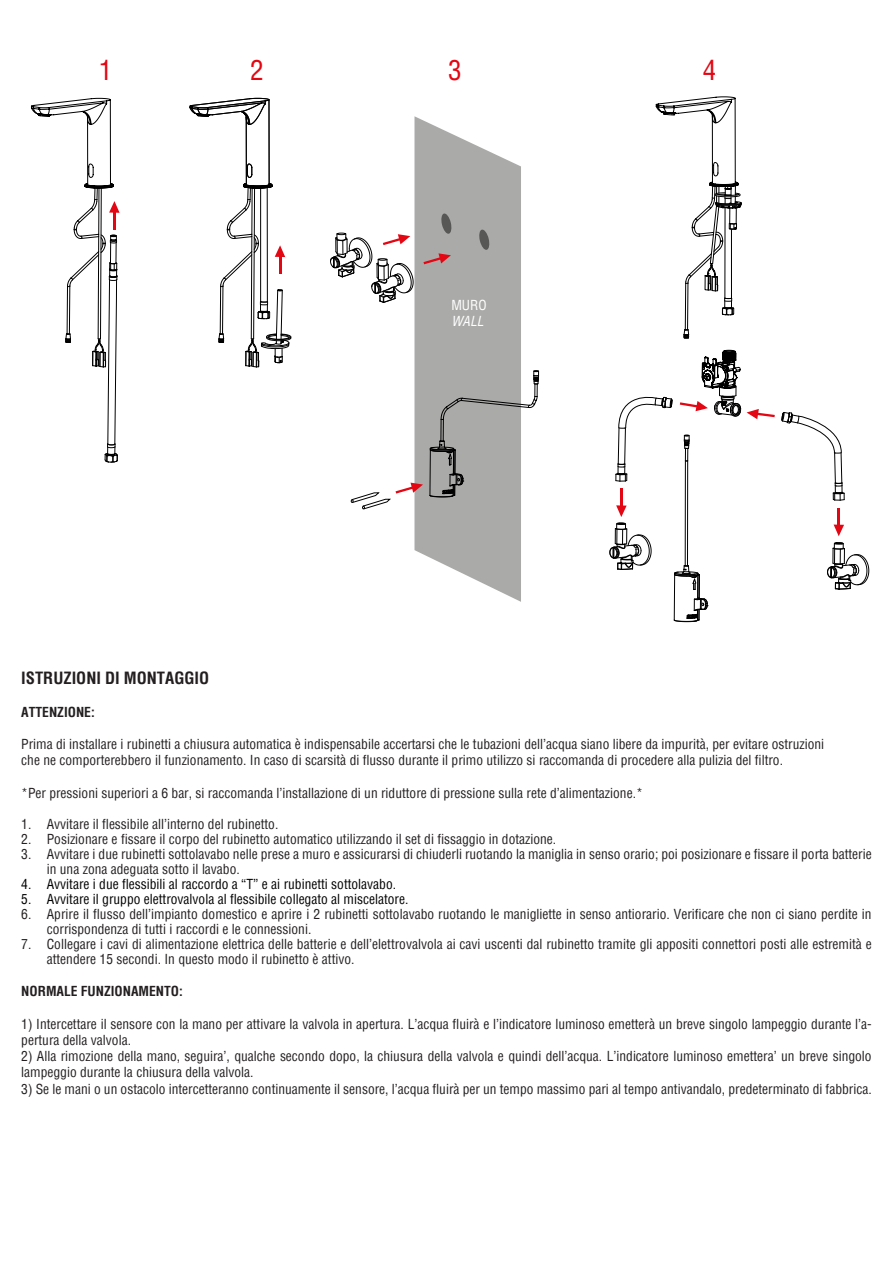
<style>
.page{position:relative;width:893px;height:1263px;background:#fff}
.page>*{position:absolute;margin:0;border:0;box-sizing:border-box;transform-origin:0 0}
.t1{font:condensed 27px "Helvetica";color:#e30613}
.t2{font:700 condensed 16.5px "Helvetica";color:#231f20}
.t3{font:condensed 13.5px/16.2px "Helvetica";color:#231f20}
.t4{font:condensed 13.5px "Helvetica";color:#000}
.t5{font:700 condensed 13.5px "Helvetica";color:#231f20}
.t6{font:condensed 13.5px "Helvetica";color:#fff}
.t7{font:italic condensed 13.5px "Helvetica";color:#fff}
</style>
<div class="page">
<svg style="left:414px;top:116px;width:107px;height:486px;background:#b6b6b5"></svg>
<svg style="left:479px;top:229px;width:11px;height:21px"></svg>
<svg style="left:423px;top:253px;width:28px;height:11px"></svg>
<svg style="left:441px;top:213px;width:11px;height:21px"></svg>
<svg style="left:722px;top:297px;width:12px;height:19px"></svg>
<hr style="left:731px;top:229px;width:1px;height:69px;background:#000">
<hr style="left:725px;top:208px;width:1px;height:90px;background:#000">
<svg style="left:684px;top:329px;width:5px;height:10px"></svg>
<hr style="left:687px;top:283px;width:1px;height:47px;background:#000">
<hr style="left:685px;top:283px;width:1px;height:47px;background:#000">
<svg style="left:429px;top:370px;width:110px;height:127px;background:#acacac"></svg>
<svg style="left:351px;top:483px;width:72px;height:26px"></svg>
<svg style="left:330px;top:233px;width:83px;height:70px"></svg>
<svg style="left:31px;top:98px;width:89px;height:365px"></svg>
<svg style="left:190px;top:98px;width:102px;height:270px"></svg>
<svg style="left:656px;top:96px;width:86px;height:195px"></svg>
<hr style="left:837px;top:508px;width:3px;height:19px;background:#e30613">
<svg style="left:834px;top:525px;width:10px;height:11px"></svg>
<svg style="left:616px;top:489px;width:11px;height:28px"></svg>
<svg style="left:615px;top:396px;width:57px;height:86px"></svg>
<svg style="left:827px;top:542px;width:42px;height:48px"></svg>
<svg style="left:609px;top:523px;width:42px;height:47px"></svg>
<svg style="left:781px;top:412px;width:64px;height:89px"></svg>
<svg style="left:747px;top:409px;width:28px;height:10px"></svg>
<hr style="left:685px;top:461px;width:1px;height:105px;background:#000">
<hr style="left:687px;top:461px;width:1px;height:105px;background:#000">
<svg style="left:674px;top:565px;width:34px;height:57px"></svg>
<hr style="left:674px;top:575px;width:1px;height:45px;background:#000">
<svg style="left:684px;top:435px;width:6px;height:26px"></svg>
<svg style="left:680px;top:350px;width:61px;height:67px"></svg>
<h1 class="t1" style="left:99px;top:53px;width:15px">1</h1>
<h1 class="t1" style="left:250px;top:53px;width:15px">2</h1>
<h1 class="t1" style="left:448px;top:53px;width:15px">3</h1>
<h1 class="t1" style="left:703px;top:53px;width:15px">4</h1>
<p class="t6" style="left:451px;top:296px;width:37px">MURO</p>
<p class="t7" style="left:451px;top:312px;width:34px">WALL</p>
<p class="t2" style="left:21px;top:667px;width:189px">ISTRUZIONI DI MONTAGGIO</p>
<p class="t5" style="left:21px;top:703px;width:75px">ATTENZIONE:</p>
<p class="t3" style="left:21px;top:736px;width:804px">Prima di installare i rubinetti a chiusura automatica è indispensabile accertarsi che le tubazioni dell’acqua siano libere da impurità, per evitare ostruzioni che ne comporterebbero il funzionamento. In caso di scarsità di flusso durante il primo utilizzo si raccomanda di procedere alla pulizia del filtro.</p>
<p class="t3" style="left:21px;top:784px;width:623px">*Per pressioni superiori a 6 bar, si raccomanda l’installazione di un riduttore di pressione sulla rete d’alimentazione.*</p>
<p class="t3" style="left:21px;top:816px;width:259px">1. Avvitare il flessibile all’interno del rubinetto.</p>
<p class="t3" style="left:21px;top:831px;width:536px">2. Posizionare e fissare il corpo del rubinetto automatico utilizzando il set di fissaggio in dotazione.</p>
<p class="t3" style="left:47px;top:846px;width:826px;line-height:15px;text-indent:-26px">3. Avvitare i due rubinetti sottolavabo nelle prese a muro e assicurarsi di chiuderli ruotando la maniglia in senso orario; poi posizionare e fissare il porta batterie in una zona adeguata sotto il lavabo.</p>
<p class="t4" style="left:21px;top:875px;width:376px">4. Avvitare i due flessibili al raccordo a “T” e ai rubinetti sottolavabo.</p>
<p class="t4" style="left:21px;top:890px;width:389px">5. Avvitare il gruppo elettrovalvola al flessibile collegato al miscelatore.</p>
<p class="t3" style="left:47px;top:906px;width:826px;line-height:15px;text-indent:-26px">6. Aprire il flusso dell’impianto domestico e aprire i 2 rubinetti sottolavabo ruotando le manigliette in senso antiorario. Verificare che non ci siano perdite in corrispondenza di tutti i raccordi e le connessioni.</p>
<p class="t3" style="left:47px;top:936px;width:826px;line-height:15px;text-indent:-26px">7. Collegare i cavi di alimentazione elettrica delle batterie e dell’elettrovalvola ai cavi uscenti dal rubinetto tramite gli appositi connettori posti alle estremità e attendere 15 secondi. In questo modo il rubinetto è attivo.</p>
<p class="t5" style="left:21px;top:982px;width:163px">NORMALE FUNZIONAMENTO:</p>
<p class="t3" style="left:21px;top:1015px;width:852px">1) Intercettare il sensore con la mano per attivare la valvola in apertura. L’acqua fluirà e l’indicatore luminoso emetterà un breve singolo lampeggio durante l’a&shy;pertura della valvola.</p>
<p class="t3" style="left:21px;top:1048px;width:852px">2) Alla rimozione della mano, seguira’, qualche secondo dopo, la chiusura della valvola e quindi dell’acqua. L’indicatore luminoso emettera’ un breve singolo lampeggio durante la chiusura della valvola.</p>
<p class="t3" style="left:21px;top:1080px;width:852px">3) Se le mani o un ostacolo intercetteranno continuamente il sensore, l’acqua fluirà per un tempo massimo pari al tempo antivandalo, predeterminato di fabbrica.</p>
</div>
